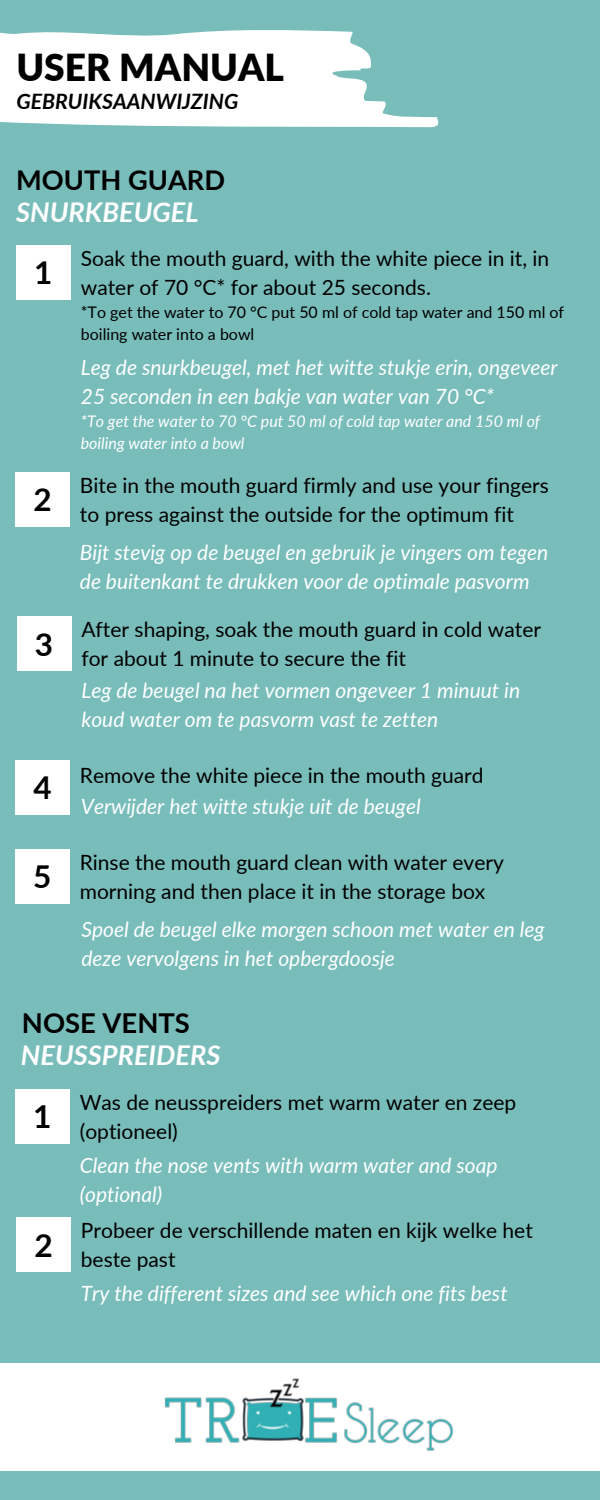
<style>
.page{position:relative;width:600px;height:1500px;background:#78bdba}
.page>*{position:absolute;margin:0;border:0;box-sizing:border-box;transform-origin:0 0}
.t1{font:900 37.2px "Lato";color:#000}
.t2{font:700 31.7px "Lato";color:#000}
.t3{font:700 31.5px "Lato";color:#000}
.t4{font:700 27.4px "Lato";color:#000}
.t5{font:italic 700 27.2px "Lato";color:#fff}
.t6{font:700 27.2px "Lato";color:#000}
.t7{font:italic 700 21.2px "Lato";color:#000}
.t8{font:italic 21px/29.2px "Lato";color:#fff}
.t9{font:21px/29.2px "Lato";color:#000}
.t10{font:16px/21.8px "Lato";color:#000}
.t11{font:italic 16px/21.8px "Lato";color:#fff}
</style>
<div class="page">
<div style="left:16px;top:245px;width:55px;height:55px;background:#fff"></div>
<div style="left:15px;top:472px;width:55px;height:54px;background:#fff"></div>
<div style="left:17px;top:617px;width:54px;height:54px;background:#fff"></div>
<div style="left:15px;top:760px;width:55px;height:55px;background:#fff"></div>
<div style="left:15px;top:850px;width:54px;height:54px;background:#fff"></div>
<div style="left:15px;top:1089px;width:55px;height:55px;background:#fff"></div>
<div style="left:16px;top:1217px;width:55px;height:55px;background:#fff"></div>
<div style="left:0;top:1363px;width:600px;height:107px;background:#fff"></div>
<svg style="left:0;top:30px;width:439px;height:98px;fill:#fff"></svg>
<img style="left:63px;top:1378px;width:480px;height:93px">
<h1 class="t1" style="left:16px;top:39px;width:269px">USER MANUAL</h1>
<p class="t7" style="left:16px;top:85px;width:224px">GEBRUIKSAANWIJZING</p>
<p class="t6" style="left:16px;top:161px;width:210px">MOUTH GUARD</p>
<p class="t5" style="left:16px;top:193px;width:184px">SNURKBEUGEL</p>
<h3 class="t3" style="left:34px;top:250px;width:20px">1</h3>
<h3 class="t3" style="left:33px;top:476px;width:20px">2</h3>
<h3 class="t3" style="left:35px;top:621px;width:20px">3</h3>
<h3 class="t3" style="left:33px;top:765px;width:20px">4</h3>
<h3 class="t3" style="left:33px;top:854px;width:20px">5</h3>
<p class="t9" style="left:81px;top:243px;width:470px">Soak the mouth guard, with the white piece in it, in water of 70 °C* for about 25 seconds.</p>
<p class="t10" style="left:81px;top:301px;width:485px">*To get the water to 70 °C put 50 ml of cold tap water and 150 ml of boiling water into a bowl</p>
<p class="t8" style="left:81px;top:352px;width:478px">Leg de snurkbeugel, met het witte stukje erin, ongeveer<br>25 seconden in een bakje van water van 70 °C*</p>
<p class="t11" style="left:81px;top:410px;width:461px">*To get the water to 70 °C put 50 ml of cold tap water and 150 ml of boiling water into a bowl</p>
<p class="t9" style="left:80px;top:469px;width:470px">Bite in the mouth guard firmly and use your fingers to press against the outside for the optimum fit</p>
<p class="t8" style="left:80px;top:537px;width:470px">Bijt stevig op de beugel en gebruik je vingers om tegen de buitenkant te drukken voor de optimale pasvorm</p>
<p class="t9" style="left:81px;top:614px;width:461px">After shaping, soak the mouth guard in cold water for about 1 minute to secure the fit</p>
<p class="t8" style="left:81px;top:675px;width:440px">Leg de beugel na het vormen ongeveer 1 minuut in koud water om te pasvorm vast te zetten</p>
<p class="t9" style="left:80px;top:760px;width:405px">Remove the white piece in the mouth guard</p>
<p class="t8" style="left:81px;top:791px;width:342px">Verwijder het witte stukje uit de beugel</p>
<p class="t9" style="left:80px;top:847px;width:426px">Rinse the mouth guard clean with water every morning and then place it in the storage box</p>
<p class="t8" style="left:81px;top:914px;width:465px">Spoel de beugel elke morgen schoon met water en leg deze vervolgens in het opbergdoosje</p>
<h3 class="t4" style="left:22px;top:1003px;width:170px">NOSE VENTS</h3>
<p class="t5" style="left:21px;top:1036px;width:201px">NEUSSPREIDERS</p>
<h2 class="t2" style="left:33px;top:1094px;width:20px">1</h2>
<h2 class="t2" style="left:34px;top:1222px;width:20px">2</h2>
<p class="t9" style="left:80px;top:1087px;width:438px">Was de neusspreiders met warm water en zeep (optioneel)</p>
<p class="t8" style="left:80px;top:1150px;width:419px">Clean the nose vents with warm water and soap (optional)</p>
<p class="t9" style="left:81px;top:1215px;width:454px">Probeer de verschillende maten en kijk welke het beste past</p>
<p class="t8" style="left:81px;top:1278px;width:428px">Try the different sizes and see which one fits best</p>
</div>
